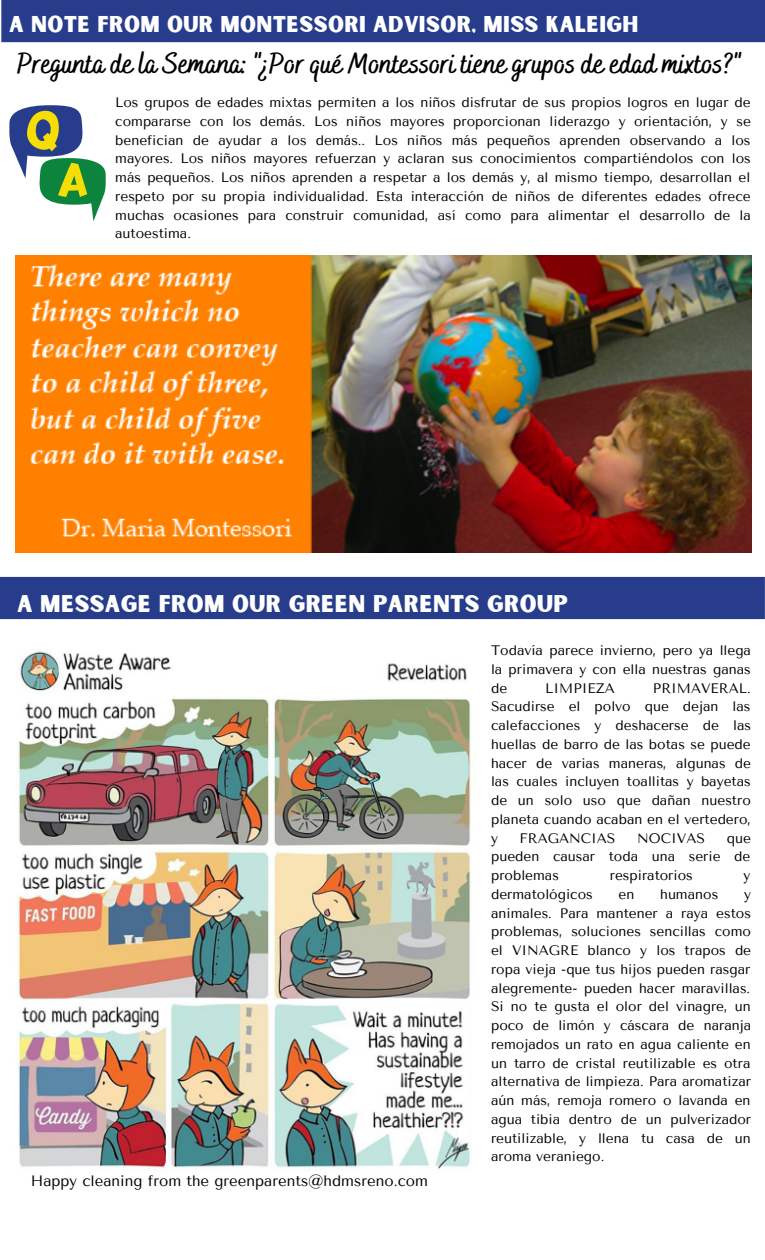
<style>
.page{position:relative;width:765px;height:1260px;background:#fff}
.page>*{position:absolute;margin:0;border:0;box-sizing:border-box;transform-origin:0 0}
.t1{font:700 29.25px "Bakerie Smooth";color:#000}
.t2{font:23.12px "Sunborn Sans One";letter-spacing:.015em;color:#fff}
.t3{font:21.88px "Sunborn Sans One";letter-spacing:.015em;color:#fff}
.t4{font:15px "Tenor Sans";color:#000}
.t5{font:13.75px/18.8px "Tenor Sans";color:#000;text-align:justify}
</style>
<div class="page">
<div style="left:1px;top:0;width:764px;height:42px;background:#273d8b"></div>
<svg style="left:9px;top:105px;width:97px;height:116px"></svg>
<div style="left:0;top:577px;width:765px;height:42px;background:#273d8b"></div>
<img style="left:15px;top:256px;width:736px;height:297px">
<img style="left:18px;top:651px;width:453px;height:518px">
<h3 class="t3" style="left:9px;top:10px;width:631px">A NOTE FROM OUR MONTESSORI ADVISOR, MISS KALEIGH</h3>
<h1 class="t1" style="left:17px;top:47px;width:725px">Pregunta de la Semana: "¿Por qué Montessori tiene grupos de edad mixtos?"</h1>
<p class="t5" style="left:115px;top:93px;width:637px">Los grupos de edades mixtas permiten a los niños disfrutar de sus propios logros en lugar de compararse con los demás. Los niños mayores proporcionan liderazgo y orientación, y se benefician de ayudar a los demás.. Los niños más pequeños aprenden observando a los mayores. Los niños mayores refuerzan y aclaran sus conocimientos compartiéndolos con los más pequeños. Los niños aprenden a respetar a los demás y, al mismo tiempo, desarrollan el respeto por su propia individualidad. Esta interacción de niños de diferentes edades ofrece muchas ocasiones para construir comunidad, así como para alimentar el desarrollo de la autoestima.</p>
<h2 class="t2" style="left:17px;top:589px;width:552px">A MESSAGE FROM OUR GREEN PARENTS GROUP</h2>
<p class="t5" style="left:491px;top:641px;width:262px">Todavía parece invierno, pero ya llega la primavera y con ella nuestras ganas de</p>
<p class="t5" style="left:491px;top:679px;width:262px;text-indent:162px">PRIMAVERAL.<br>Sacudirse el polvo que dejan las calefacciones y deshacerse de las huellas de barro de las botas se puede hacer de varias maneras, algunas de las cuales incluyen toallitas y bayetas de un solo uso que dañan nuestro planeta cuando acaban en el vertedero, y</p>
<p class="t5" style="left:545px;top:679px;width:71px">LIMPIEZA</p>
<p class="t5" style="left:520px;top:829px;width:97px">FRAGANCIAS</p>
<p class="t5" style="left:637px;top:829px;width:69px">NOCIVAS</p>
<p class="t5" style="left:491px;top:829px;width:261px;text-indent:236px">que pueden causar toda una serie de problemas</p>
<p class="t5" style="left:610px;top:866px;width:85px">respiratorios</p>
<p class="t5" style="left:744px;top:866px;width:8px">y</p>
<p class="t4" style="left:31px;top:1172px;width:399px">Happy cleaning from the greenparents@hdmsreno.com</p>
<p class="t5" style="left:491px;top:885px;width:103px">dermatológicos</p>
<p class="t5" style="left:619px;top:885px;width:17px">en</p>
<p class="t5" style="left:660px;top:885px;width:60px">humanos</p>
<p class="t5" style="left:491px;top:885px;width:262px;text-indent:253px">y animales. Para mantener a raya estos problemas, soluciones sencillas como el VINAGRE blanco y los trapos de ropa vieja -que tus hijos pueden rasgar alegremente- pueden hacer maravillas.<br>Si no te gusta el olor del vinagre, un poco de limón y cáscara de naranja remojados un rato en agua caliente en un tarro de cristal reutilizable es otra alternativa de limpieza. Para aromatizar aún más, remoja romero o lavanda en agua tibia dentro de un pulverizador reutilizable, y llena tu casa de un aroma veraniego.</p>
</div>
